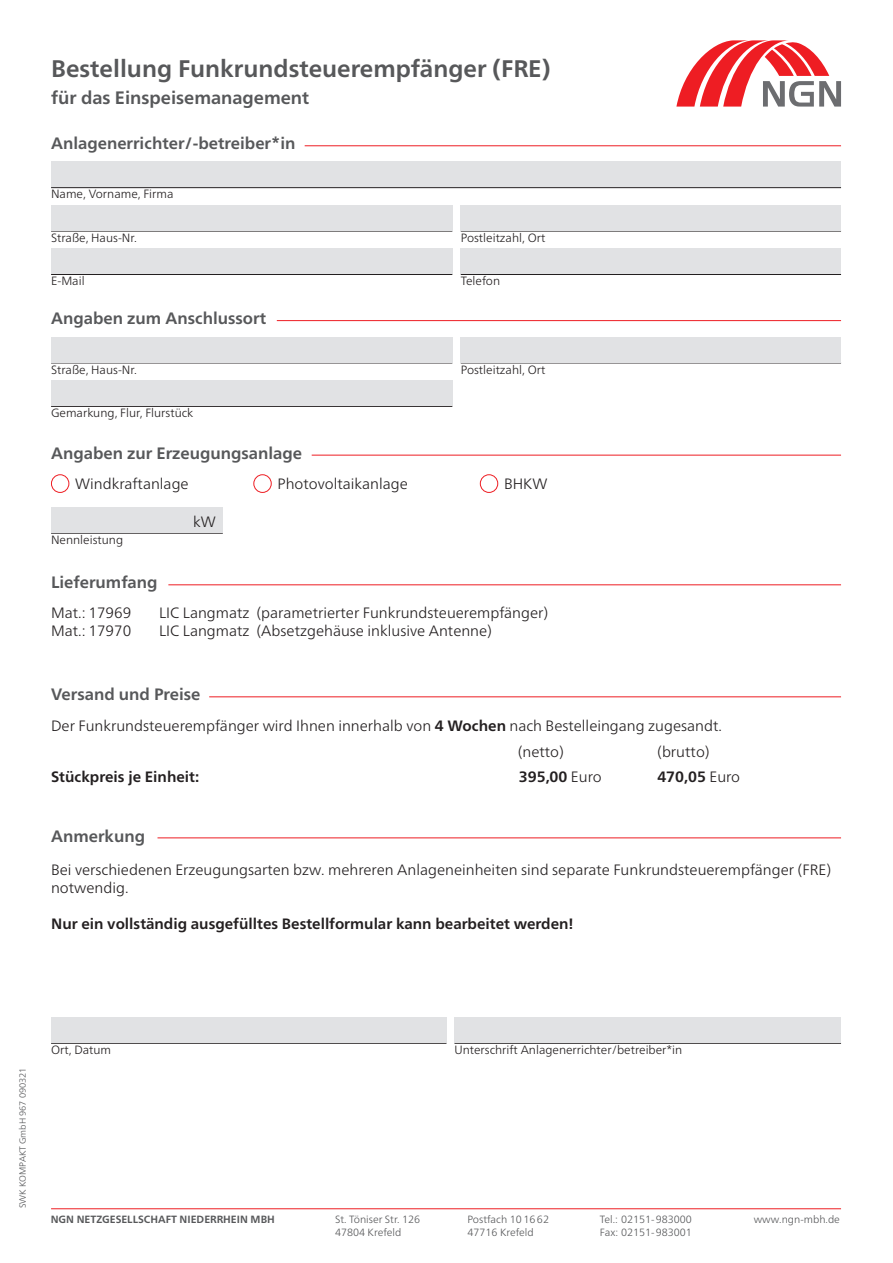
<style>
.page{position:relative;width:893px;height:1263px;background:#fff}
.page>*{position:absolute;margin:0;border:0;box-sizing:border-box;transform-origin:0 0}
.t1{font:700 24px "Frutiger Neue LT Pro";color:#57585a}
.t2{font:700 18px "Frutiger Neue LT Pro";color:#57585a}
.t3{font:700 16.5px "Frutiger Neue LT Pro";color:#57585a}
.t4{font:300 15px/18px "Frutiger Neue LT Pro";color:#231f20}
.t5{font:700 15px "Frutiger Neue LT Pro";color:#231f20}
.t6{font:300 12px "Frutiger Neue LT Pro";color:#231f20}
.t7{font:300 10.5px/13.5px "Frutiger Neue LT Pro";color:#57585a}
.t8{font:700 10.5px "Frutiger Neue LT Pro";color:#57585a}
.t9{font:300 9px "Frutiger Neue LT Pro";color:#57585a}
.s1{font-weight:700}
.s2{font-weight:300}
</style>
<div class="page">
<hr style="left:51px;top:1208px;width:790px;height:1px;background:#ee1d23">
<svg style="left:676px;top:40px;width:165px;height:67px"></svg>
<hr style="left:168px;top:584px;width:673px;height:1px;background:#ee1d23">
<hr style="left:209px;top:696px;width:632px;height:1px;background:#ee1d23">
<hr style="left:158px;top:837px;width:683px;height:1px;background:#ee1d23">
<hr style="left:277px;top:320px;width:564px;height:1px;background:#ee1d23">
<hr style="left:51px;top:363px;width:401px;height:1px;background:#231f20">
<hr style="left:51px;top:406px;width:401px;height:1px;background:#231f20">
<hr style="left:461px;top:363px;width:380px;height:1px;background:#231f20">
<div style="left:51px;top:337px;width:401px;height:26px;background:#e1e2e4"></div>
<div style="left:51px;top:380px;width:401px;height:26px;background:#e1e2e4"></div>
<div style="left:461px;top:337px;width:380px;height:26px;background:#e1e2e4"></div>
<hr style="left:305px;top:145px;width:536px;height:1px;background:#ee1d23">
<div style="left:51px;top:162px;width:790px;height:25px;background:#e1e2e4"></div>
<hr style="left:51px;top:187px;width:790px;height:1px;background:#231f20">
<hr style="left:51px;top:231px;width:401px;height:1px;background:#231f20">
<hr style="left:51px;top:274px;width:401px;height:1px;background:#231f20">
<hr style="left:461px;top:231px;width:380px;height:1px;background:#231f20">
<hr style="left:461px;top:274px;width:380px;height:1px;background:#231f20">
<div style="left:51px;top:205px;width:401px;height:26px;background:#e1e2e4"></div>
<div style="left:51px;top:248px;width:401px;height:26px;background:#e1e2e4"></div>
<div style="left:461px;top:205px;width:380px;height:26px;background:#e1e2e4"></div>
<div style="left:461px;top:248px;width:380px;height:26px;background:#e1e2e4"></div>
<hr style="left:312px;top:455px;width:529px;height:1px;background:#ee1d23">
<hr style="left:51px;top:533px;width:172px;height:1px;background:#231f20">
<div style="left:51px;top:507px;width:172px;height:26px;background:#e1e2e4"></div>
<div style="left:51px;top:474px;width:18px;height:19px;border:1px solid #ee1d23;border-radius:50%"></div>
<div style="left:253px;top:474px;width:19px;height:19px;border:1px solid #ee1d23;border-radius:50%"></div>
<div style="left:480px;top:474px;width:18px;height:19px;border:1px solid #ee1d23;border-radius:50%"></div>
<hr style="left:51px;top:1043px;width:395px;height:1px;background:#231f20">
<hr style="left:454px;top:1043px;width:387px;height:1px;background:#231f20">
<div style="left:51px;top:1017px;width:395px;height:26px;background:#e1e2e4"></div>
<div style="left:454px;top:1017px;width:387px;height:26px;background:#e1e2e4"></div>
<h1 class="t1" style="left:51px;top:55px;width:501px">Bestellung Funkrundsteuerempfänger (FRE)</h1>
<p class="t2" style="left:51px;top:88px;width:260px">für das Einspeisemanagement</p>
<p class="t3" style="left:51px;top:134px;width:246px">Anlagenerrichter/-betreiber*in</p>
<p class="t6" style="left:51px;top:187px;width:124px">Name, Vorname, Firma</p>
<p class="t6" style="left:51px;top:231px;width:87px">Straße, Haus-Nr.</p>
<p class="t6" style="left:51px;top:274px;width:35px">E-Mail</p>
<p class="t3" style="left:51px;top:309px;width:217px">Angaben zum Anschlussort</p>
<p class="t6" style="left:51px;top:362px;width:87px">Straße, Haus-Nr.</p>
<p class="t6" style="left:51px;top:406px;width:144px">Gemarkung, Flur, Flurstück</p>
<p class="t3" style="left:51px;top:443px;width:252px">Angaben zur Erzeugungsanlage</p>
<p class="t6" style="left:461px;top:231px;width:86px">Postleitzahl, Ort</p>
<p class="t6" style="left:461px;top:274px;width:41px">Telefon</p>
<p class="t6" style="left:461px;top:362px;width:86px">Postleitzahl, Ort</p>
<p class="t4" style="left:75px;top:475px;width:115px">Windkraftanlage</p>
<p class="t4" style="left:278px;top:475px;width:132px">Photovoltaikanlage</p>
<p class="t4" style="left:504px;top:475px;width:45px">BHKW</p>
<p class="t4" style="left:193px;top:513px;width:24px">kW</p>
<p class="t6" style="left:51px;top:533px;width:74px">Nennleistung</p>
<p class="t3" style="left:51px;top:573px;width:108px">Lieferumfang</p>
<p class="t4" style="left:51px;top:603px;width:82px">Mat.: 17969</p>
<p class="t4" style="left:159px;top:603px;width:391px">LIC Langmatz (parametrierter Funkrundsteuerempfänger)</p>
<p class="t4" style="left:51px;top:621px;width:82px">Mat.: 17970</p>
<p class="t4" style="left:159px;top:621px;width:334px">LIC Langmatz (Absetzgehäuse inklusive Antenne)</p>
<p class="t3" style="left:51px;top:685px;width:151px">Versand und Preise</p>
<p class="t4" style="left:51px;top:717px;width:672px">Der Funkrundsteuerempfänger wird Ihnen innerhalb von <span class="s1">4 Wochen</span> nach Bestelleingang zugesandt.</p>
<p class="t5" style="left:51px;top:768px;width:150px">Stückpreis je Einheit:</p>
<p class="t5" style="left:519px;top:768px;width:84px">395,00 <span class="s2">Euro</span></p>
<p class="t5" style="left:657px;top:768px;width:84px">470,05 <span class="s2">Euro</span></p>
<p class="t4" style="left:518px;top:742px;width:48px">(netto)</p>
<p class="t4" style="left:657px;top:742px;width:54px">(brutto)</p>
<p class="t3" style="left:51px;top:826px;width:96px">Anmerkung</p>
<p class="t4" style="left:51px;top:861px;width:782px">Bei verschiedenen Erzeugungsarten bzw. mehreren Anlageneinheiten sind separate Funkrundsteuerempfänger (FRE) notwendig.</p>
<p class="t5" style="left:51px;top:915px;width:524px">Nur ein vollständig ausgefülltes Bestellformular kann bearbeitet werden!</p>
<p class="t9" style="left:18px;top:1208px;width:142px;rotate:-90deg">SWK KOMPAKT GmbH 967 090321</p>
<p class="t6" style="left:51px;top:1043px;width:62px">Ort, Datum</p>
<p class="t6" style="left:454px;top:1043px;width:229px">Unterschrift Anlagenerrichter/betreiber*in</p>
<p class="t8" style="left:51px;top:1213px;width:226px">NGN NETZGESELLSCHAFT NIEDERRHEIN MBH</p>
<p class="t7" style="left:335px;top:1212px;width:87px">St. Töniser Str. 126<br>47804 Krefeld</p>
<p class="t7" style="left:467px;top:1212px;width:83px">Postfach 10 16 62<br>47716 Krefeld</p>
<p class="t7" style="left:600px;top:1212px;width:94px">Tel.: 02151-983000<br>Fax: 02151-983001</p>
<p class="t7" style="left:754px;top:1212px;width:88px">www.ngn-mbh.de</p>
</div>
